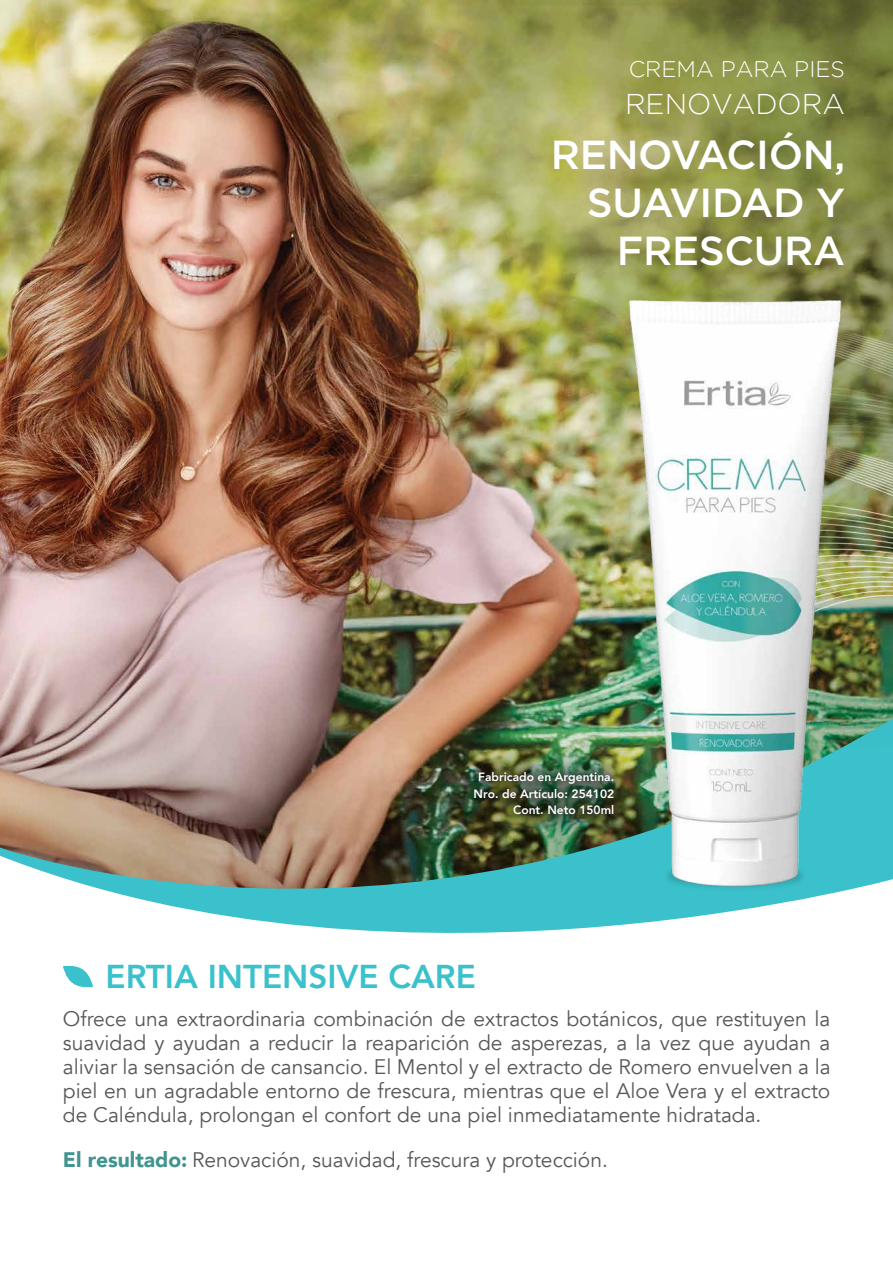
<style>
.page{position:relative;width:893px;height:1263px;background:#fff}
.page>*{position:absolute;margin:0;border:0;box-sizing:border-box;transform-origin:0 0}
.t1{font:500 40.5px/48px "Gotham";letter-spacing:-.01em;color:#fff;text-align:right}
.t2{font:800 33px "Avenir";color:#3bc1cb}
.t3{font:300 28.5px "Gotham";color:#fff}
.t4{font:300 22.5px "Gotham";color:#fff}
.t5{font:21px/24px "Avenir";color:#58585b;text-align:justify}
.t6{font:800 12px/16.5px "Avenir";color:#fff;text-align:right}
.s1{font-weight:900;color:#41948f}
</style>
<div class="page">
<img style="left:0;top:0;width:249px;height:711px">
<svg style="left:0;top:711px;width:619px;height:277px"></svg>
<img style="left:394px;top:752px;width:174px;height:92px">
<img style="left:407px;top:762px;width:161px;height:69px">
<img style="left:249px;top:0;width:644px;height:752px">
<img style="left:568px;top:260px;width:325px;height:665px">
<p class="t4" style="left:629px;top:56px;width:218px">CREMA PARA PIES</p>
<h3 class="t3" style="left:625px;top:89px;width:221px">RENOVADORA</h3>
<h1 class="t1" style="left:551px;top:130px;width:296px">RENOVACIÓN,<br>SUAVIDAD Y<br>FRESCURA</h1>
<p class="t6" style="left:474px;top:769px;width:142px">Fabricado en Argentina.<br>Nro. de Artículo: 254102<br>Cont. Neto 150ml</p>
<h2 class="t2" style="left:106px;top:951px;width:372px">ERTIA INTENSIVE CARE</h2>
<p class="t5" style="left:63px;top:1007px;width:769px">Ofrece una extraordinaria combinación de extractos botánicos, que restituyen la suavidad y ayudan a reducir la reaparición de asperezas, a la vez que ayudan a aliviar la sensación de cansancio. El Mentol y el extracto de Romero envuelven a la piel en un agradable entorno de frescura, mientras que el Aloe Vera y el extracto de Caléndula, prolongan el confort de una piel inmediatamente hidratada.</p>
<p class="t5" style="left:63px;top:1148px;width:546px"><span class="s1">El resultado:</span> Renovación, suavidad, frescura y protección.</p>
</div>
